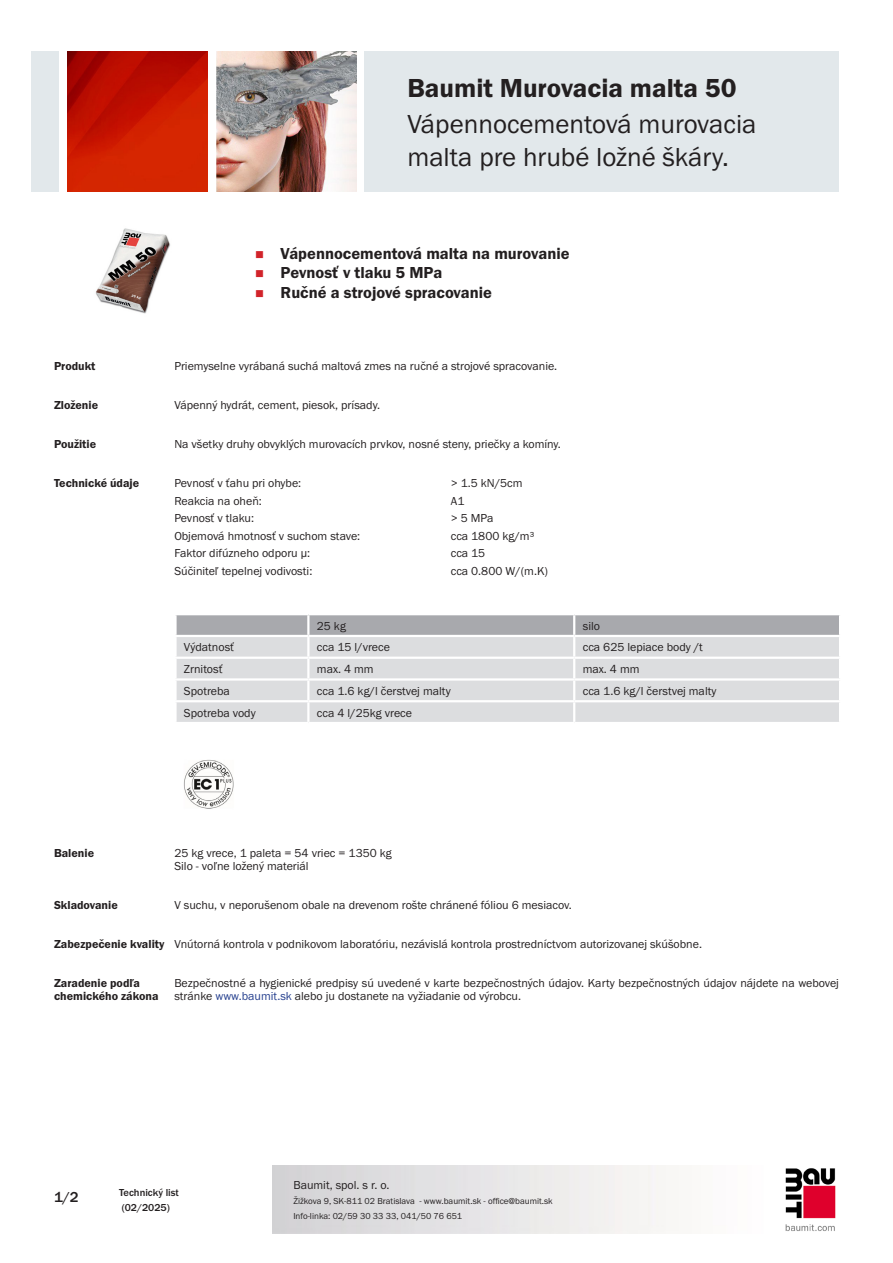
<style>
.page{position:relative;width:893px;height:1263px;background:#fff}
.page>*{position:absolute;margin:0;border:0;box-sizing:border-box;transform-origin:0 0}
.PDS_Produktname_Land{font:27px/32.4px "BM Franklin Gothic URW Boo";color:#231f20}
.PDS_Produktname{font:27px "BM Franklin Gothic URW Dem";color:#231f20}
.t1{font:16.5px "BM Franklin Gothic URW Dem";color:#231f20}
.t2{font:500 15px "BM Franklin Gothic URW";color:#231f20}
.PDS_Standard{font:12px/13.5px "BM Franklin Gothic URW Boo";color:#231f20}
.PDS_Standard_linksbü{font:12px "BM Franklin Gothic URW Boo";color:#231f20}
.PDS_Header{font:12px/13.5px "BM Franklin Gothic URW Dem";color:#231f20}
.t3{font:500 10.5px/15px "BM Franklin Gothic URW";color:#231f20}
.t4{font:9px/15px "BM Franklin Gothic URW Boo";color:#231f20}
.s1{color:#253f8e}
</style>
<div class="page">
<img style="left:785px;top:1168px;width:51px;height:63px">
<div style="left:32px;top:51px;width:27px;height:140px;background:#e2e8eb"></div>
<img style="left:68px;top:52px;width:140px;height:139px">
<img style="left:216px;top:51px;width:141px;height:140px">
<div style="left:365px;top:51px;width:474px;height:140px;background:#e2e8eb"></div>
<img style="left:95px;top:228px;width:75px;height:86px">
<svg style="left:177px;top:615px;width:662px;height:20px;background:#aaabaf"></svg>
<div style="left:177px;top:637px;width:662px;height:85px;background:#dcdddf"></div>
<hr style="left:307px;top:615px;width:2px;height:20px;background:#fff">
<hr style="left:573px;top:615px;width:2px;height:20px;background:#fff">
<hr style="left:307px;top:637px;width:2px;height:20px;background:#fff">
<hr style="left:573px;top:637px;width:2px;height:20px;background:#fff">
<hr style="left:174px;top:657px;width:134px;height:2px;background:#fff">
<hr style="left:308px;top:657px;width:266px;height:2px;background:#fff">
<hr style="left:574px;top:657px;width:267px;height:2px;background:#fff">
<hr style="left:174px;top:678px;width:134px;height:3px;background:#fff">
<hr style="left:308px;top:678px;width:266px;height:3px;background:#fff">
<svg style="left:307px;top:659px;width:2px;height:41px"></svg>
<hr style="left:574px;top:678px;width:267px;height:3px;background:#fff">
<svg style="left:573px;top:659px;width:2px;height:41px"></svg>
<hr style="left:174px;top:700px;width:134px;height:2px;background:#fff">
<hr style="left:308px;top:700px;width:266px;height:2px;background:#fff">
<hr style="left:307px;top:702px;width:2px;height:20px;background:#fff">
<hr style="left:574px;top:700px;width:267px;height:2px;background:#fff">
<hr style="left:573px;top:702px;width:2px;height:20px;background:#fff">
<img style="left:184px;top:759px;width:50px;height:50px">
<p class="PDS_Produktname" style="left:407px;top:71px;width:331px">Baumit Murovacia malta 50</p>
<p class="PDS_Produktname_Land" style="left:407px;top:109px;width:351px">Vápennocementová murovacia malta pre hrubé ložné škáry.</p>
<p class="t1" style="left:281px;top:243px;width:290px">Vápennocementová malta na murovanie</p>
<p class="t1" style="left:281px;top:263px;width:163px">Pevnosť v tlaku 5 MPa</p>
<p class="t1" style="left:281px;top:282px;width:213px">Ručné a strojové spracovanie</p>
<p class="PDS_Header" style="left:54px;top:360px;width:43px">Produkt</p>
<p class="PDS_Standard" style="left:174px;top:360px;width:384px">Priemyselne vyrábaná suchá maltová zmes na ručné a strojové spracovanie.</p>
<p class="PDS_Header" style="left:54px;top:399px;width:46px">Zloženie</p>
<p class="PDS_Standard" style="left:174px;top:399px;width:207px">Vápenný hydrát, cement, piesok, prísady.</p>
<p class="PDS_Header" style="left:54px;top:438px;width:44px">Použitie</p>
<p class="PDS_Standard" style="left:174px;top:438px;width:388px">Na všetky druhy obvyklých murovacích prvkov, nosné steny, priečky a komíny.</p>
<p class="PDS_Header" style="left:54px;top:477px;width:87px">Technické údaje</p>
<p class="PDS_Standard_linksbü" style="left:174px;top:476px;width:128px">Pevnosť v ťahu pri ohybe:</p>
<p class="PDS_Standard_linksbü" style="left:451px;top:476px;width:73px">&gt; 1.5 kN/5cm</p>
<p class="PDS_Standard_linksbü" style="left:174px;top:493px;width:89px">Reakcia na oheň:</p>
<p class="PDS_Standard_linksbü" style="left:451px;top:493px;width:15px">A1</p>
<p class="PDS_Standard_linksbü" style="left:174px;top:511px;width:81px">Pevnosť v tlaku:</p>
<p class="PDS_Standard_linksbü" style="left:451px;top:511px;width:44px">&gt; 5 MPa</p>
<p class="PDS_Standard_linksbü" style="left:174px;top:528px;width:187px">Objemová hmotnosť v suchom stave:</p>
<p class="PDS_Standard_linksbü" style="left:451px;top:528px;width:85px">cca 1800 kg/m³</p>
<p class="PDS_Standard_linksbü" style="left:174px;top:546px;width:137px">Faktor difúzneho odporu μ:</p>
<p class="PDS_Standard_linksbü" style="left:451px;top:546px;width:36px">cca 15</p>
<p class="PDS_Standard_linksbü" style="left:174px;top:563px;width:139px">Súčiniteľ tepelnej vodivosti:</p>
<p class="PDS_Standard_linksbü" style="left:451px;top:563px;width:99px">cca 0.800 W/(m.K)</p>
<p class="PDS_Standard_linksbü" style="left:317px;top:618px;width:31px">25 kg</p>
<p class="PDS_Standard_linksbü" style="left:583px;top:618px;width:19px">silo</p>
<p class="PDS_Standard_linksbü" style="left:184px;top:640px;width:52px">Výdatnosť</p>
<p class="PDS_Standard_linksbü" style="left:317px;top:640px;width:75px">cca 15 l/vrece</p>
<p class="PDS_Standard_linksbü" style="left:583px;top:640px;width:122px">cca 625 lepiace body /t</p>
<p class="PDS_Standard_linksbü" style="left:184px;top:662px;width:40px">Zrnitosť</p>
<p class="PDS_Standard_linksbü" style="left:317px;top:662px;width:58px">max. 4 mm</p>
<p class="PDS_Standard_linksbü" style="left:583px;top:662px;width:58px">max. 4 mm</p>
<p class="PDS_Standard_linksbü" style="left:184px;top:683px;width:47px">Spotreba</p>
<p class="PDS_Standard_linksbü" style="left:317px;top:683px;width:135px">cca 1.6 kg/l čerstvej malty</p>
<p class="PDS_Standard_linksbü" style="left:583px;top:683px;width:135px">cca 1.6 kg/l čerstvej malty</p>
<p class="PDS_Standard_linksbü" style="left:184px;top:705px;width:73px">Spotreba vody</p>
<p class="PDS_Standard_linksbü" style="left:317px;top:705px;width:97px">cca 4 l/25kg vrece</p>
<p class="PDS_Header" style="left:54px;top:846px;width:42px">Balenie</p>
<p class="PDS_Standard" style="left:174px;top:846px;width:219px">25 kg vrece, 1 paleta = 54 vriec = 1350 kg</p>
<p class="PDS_Standard" style="left:174px;top:859px;width:136px">Silo - voľne ložený materiál</p>
<p class="PDS_Header" style="left:54px;top:898px;width:65px">Skladovanie</p>
<p class="PDS_Standard" style="left:174px;top:898px;width:399px">V suchu, v neporušenom obale na drevenom rošte chránené fóliou 6 mesiacov.</p>
<p class="PDS_Header" style="left:54px;top:937px;width:112px">Zabezpečenie kvality</p>
<p class="PDS_Standard" style="left:174px;top:937px;width:529px">Vnútorná kontrola v podnikovom laboratóriu, nezávislá kontrola prostredníctvom autorizovanej skúšobne.</p>
<p class="PDS_Header" style="left:54px;top:976px;width:106px">Zaradenie podľa chemického zákona</p>
<p class="PDS_Standard" style="left:174px;top:976px;width:666px">Bezpečnostné a hygienické predpisy sú uvedené v karte bezpečnostných údajov. Karty bezpečnostných údajov nájdete na webovej stránke <span class="s1">www.baumit.sk</span> alebo ju dostanete na vyžiadanie od výrobcu.</p>
<p class="t2" style="left:54px;top:1188px;width:26px">1/2</p>
<p class="t3" style="left:119px;top:1185px;width:61px">Technický list (02/2025)</p>
<p class="PDS_Standard" style="left:293px;top:1178px;width:98px">Baumit, spol. s r. o.</p>
<p class="t4" style="left:293px;top:1193px;width:261px">Žižkova 9, SK-811 02 Bratislava - www.baumit.sk - office@baumit.sk<br>Info-linka: 02/59 30 33 33, 041/50 76 651</p>
</div>
